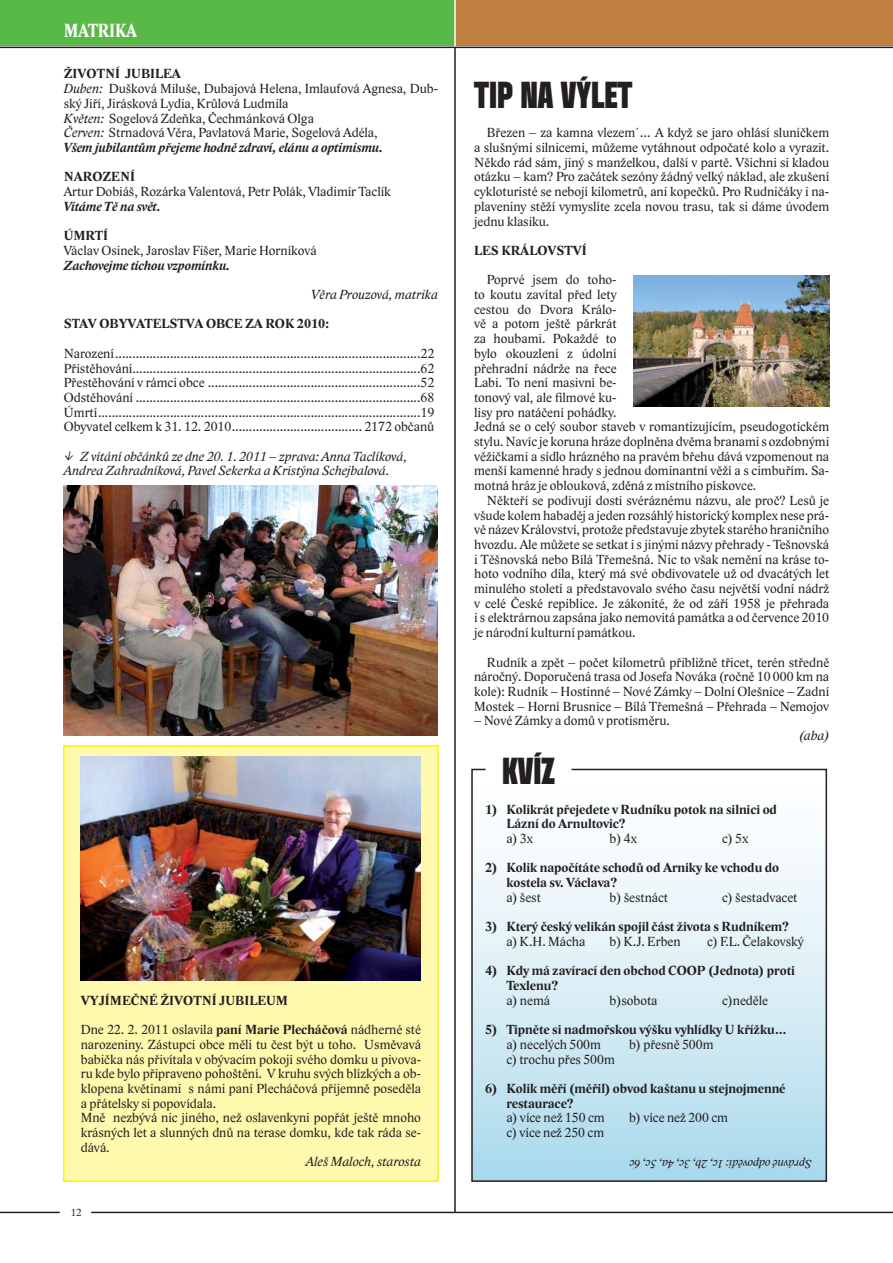
<style>
.page{position:relative;width:893px;height:1263px;background:#fff}
.page>*{position:absolute;margin:0;border:0;box-sizing:border-box;transform-origin:0 0}
.t1{font:37.5px "Header 15";color:#231f20}
.t2{font:700 19.5px "Lido STF Cond";color:#fff}
.t3{font:13.5px/14.7px "Lido ST";color:#231f20;text-align:justify}
.t4{font:700 13.5px/14.7px "Lido ST";color:#231f20}
.t5{font:italic 13.5px/14.7px "Lido ST";color:#231f20}
.t6{font:italic 700 13.5px "Lido ST";color:#231f20}
.t7{font:italic 12px "Lido ST";color:#231f20}
.t8{font:10.5px "Lido STF";color:#231f20}
.s1{font-weight:700}
.s2{font-style:italic}
.s3{font-weight:700;font-style:italic}
.s4{font-family:"Zeppelin 31"}
.s5{font-weight:400}
</style>
<div class="page">
<hr style="left:0;top:1212px;width:59px;height:1px;background:#231f20">
<hr style="left:92px;top:1212px;width:801px;height:1px;background:#231f20">
<hr style="left:0;top:47px;width:893px;height:1px;background:#231f20">
<svg style="left:471px;top:768px;width:357px;height:414px"></svg>
<div style="left:64px;top:746px;width:374px;height:435px;background:#fff9ae"></div>
<div style="left:63px;top:745px;width:376px;height:437px;border:2px solid #fff200"></div>
<div style="left:0;top:0;width:455px;height:46px;background:#58b947"></div>
<div style="left:455px;top:0;width:438px;height:46px;background:#c07f41"></div>
<img style="left:81px;top:757px;width:340px;height:224px">
<img style="left:64px;top:485px;width:374px;height:250px">
<hr style="left:454px;top:48px;width:2px;height:1164px;background:#231f20">
<hr style="left:454px;top:0;width:2px;height:45px;background:#fff">
<img style="left:634px;top:276px;width:195px;height:130px">
<h2 class="t2" style="left:64px;top:24px;width:75px">MATRIKA</h2>
<p class="t3" style="left:64px;top:68px;width:376px;text-align:left"><span class="s1">ŽIVOTNÍ JUBILEA<br></span><span class="s2">Duben:</span> Dušková Miluše, Dubajová Helena, Imlaufová Agnesa, Dub&shy;ský Jiří, Jirásková Lydia, Krůlová Ludmila<br><span class="s2">Květen:</span> Sogelová Zdeňka, Čechmánková Olga<br><span class="s2">Červen:</span> Strnadová Věra, Pavlatová Marie, Sogelová Adéla,<br><span class="s3">Všem jubilantům přejeme hodně zdraví, elánu a optimismu.</span></p>
<p class="t4" style="left:64px;top:171px;width:73px">NAROZENÍ</p>
<p class="t3" style="left:64px;top:185px;width:329px">Artur Dobiáš, Rozárka Valentová, Petr Polák, Vladimír Taclík</p>
<p class="t6" style="left:64px;top:201px;width:98px">Vítáme Tě na svět.</p>
<p class="t4" style="left:64px;top:230px;width:46px">ÚMRTÍ</p>
<p class="t3" style="left:64px;top:244px;width:255px">Václav Osinek, Jaroslav Fišer, Marie Horníková</p>
<p class="t6" style="left:64px;top:260px;width:167px">Zachovejme tichou vzpomínku.</p>
<p class="t5" style="left:311px;top:288px;width:128px">Věra Prouzová, matrika</p>
<p class="t4" style="left:64px;top:318px;width:267px">STAV OBYVATELSTVA OBCE ZA ROK 2010:</p>
<p class="t3" style="left:64px;top:347px;width:372px">Narození .........................................................................................22<br>Přistěhování....................................................................................62<br>Přestěhování v rámci obce ..............................................................52<br>Odstěhování ...................................................................................68<br>Úmrtí ..............................................................................................19<br>Obyvatel celkem k 31. 12. 2010 ...................................... 2172 občanů</p>
<p class="t5" style="left:64px;top:450px;width:345px"><span class="s4">↓</span> Z vítání občánků ze dne 20. 1. 2011 – zprava: Anna Taclíková,<br>Andrea Zahradníková, Pavel Sekerka a Kristýna Schejbalová.</p>
<p class="t4" style="left:81px;top:987px;width:342px;line-height:29.4px">VYJÍMEČNÉ ŽIVOTNÍ JUBILEUM<br><span class="s5">Dne 22. 2. 2011 oslavila</span> paní Marie Plecháčová <span class="s5">nádherné sté</span></p>
<p class="t3" style="left:81px;top:1038px;width:342px;text-align:left">narozeniny. Zástupci obce měli tu čest být u toho. Usměvavá babička nás přivítala v obývacím pokoji svého domku u pivova&shy;ru kde bylo připraveno pohoštění. V kruhu svých blízkých a ob&shy;klopena květinami s námi paní Plecháčová příjemně poseděla a přátelsky si popovídala.<br>Mně nezbývá nic jiného, než oslavenkyni popřát ještě mnoho krásných let a slunných dnů na terase domku, kde tak ráda se&shy;dává.</p>
<p class="t5" style="left:306px;top:1156px;width:117px">Aleš Maloch, starosta</p>
<p class="t8" style="left:71px;top:1208px;width:12px">12</p>
<h1 class="t1" style="left:474px;top:82px;width:160px">TIP NA VÝLET</h1>
<p class="t3" style="left:474px;top:127px;width:357px;text-indent:13px">Březen – za kamna vlezem´… A když se jaro ohlásí sluníčkem a slušnými silnicemi, můžeme vytáhnout odpočaté kolo a vyrazit.<br>Někdo rád sám, jiný s manželkou, další v partě. Všichni si kladou otázku – kam? Pro začátek sezóny žádný velký náklad, ale zkušení cykloturisté se nebojí kilometrů, ani kopečků. Pro Rudničáky i na&shy;plaveniny stěží vymyslíte zcela novou trasu, tak si dáme úvodem jednu klasiku.</p>
<p class="t4" style="left:474px;top:244px;width:114px">LES KRÁLOVSTVÍ</p>
<p class="t3" style="left:474px;top:274px;width:357px;text-align:left;text-indent:13px">Poprvé jsem do toho-<br>to koutu zavítal před lety<br>cestou do Dvora Králo-<br>vě a potom ještě párkrát<br>za houbami. Pokaždé to<br>bylo okouzlení z údolní<br>přehradní nádrže na řece<br>Labi. To není masivní be-<br>tonový val, ale filmové ku-<br>lisy pro natáčení pohádky.<br>Jedná se o celý soubor staveb v romantizujícím, pseudogotickém stylu. Navíc je koruna hráze doplněna dvěma branami s ozdobnými věžičkami a sídlo hrázného na pravém břehu dává vzpomenout na menší kamenné hrady s jednou dominantní věží a s cimbuřím. Sa&shy;motná hráz je oblouková, zděná z místního pískovce.</p>
<p class="t3" style="left:474px;top:494px;width:357px;text-indent:13px">Někteří se podivují dosti svéráznému názvu, ale proč? Lesů je všude kolem habaděj a jeden rozsáhlý historický komplex nese prá&shy;vě název Království, protože představuje zbytek starého hraničního hvozdu. Ale můžete se setkat i s jinými názvy přehrady - Tešnovská i Těšnovská nebo Bílá Třemešná. Nic to však nemění na kráse to&shy;hoto vodního díla, který má své obdivovatele už od dvacátých let minulého století a představovalo svého času největší vodní nádrž v celé České repiblice. Je zákonité, že od září 1958 je přehrada i s elektrárnou zapsána jako nemovitá památka a od července 2010 je národní kulturní památkou.</p>
<p class="t3" style="left:474px;top:656px;width:357px;text-indent:13px">Rudník a zpět – počet kilometrů přibližně třicet, terén středně náročný. Doporučená trasa od Josefa Nováka (ročně 10 000 km na kole): Rudník – Hostinné – Nové Zámky – Dolní Olešnice – Zadní Mostek – Horní Brusnice – Bílá Třemešná – Přehrada – Nemojov</p>
<p class="t3" style="left:474px;top:715px;width:197px">– Nové Zámky a domů v protisměru.</p>
<p class="t5" style="left:799px;top:729px;width:32px">(aba)</p>
<h1 class="t1" style="left:502px;top:758px;width:54px">KVÍZ</h1>
<p class="t4" style="left:506px;top:803px;width:272px;text-indent:-21px">1) Kolikrát přejedete v Rudníku potok na silnici od<br>Lázní do Arnultovic?</p>
<p class="t3" style="left:506px;top:832px;width:28px">a) 3x</p>
<p class="t3" style="left:610px;top:832px;width:29px">b) 4x</p>
<p class="t3" style="left:722px;top:832px;width:28px">c) 5x</p>
<p class="t4" style="left:506px;top:862px;width:274px;text-indent:-21px">2) Kolik napočítáte schodů od Arniky ke vchodu do kostela sv. Václava?</p>
<p class="t3" style="left:506px;top:891px;width:36px">a) šest</p>
<p class="t3" style="left:610px;top:891px;width:60px">b) šestnáct</p>
<p class="t3" style="left:722px;top:891px;width:77px">c) šestadvacet</p>
<p class="t4" style="left:485px;top:920px;width:306px">3) Který český velikán spojil část života s Rudníkem?</p>
<p class="t3" style="left:506px;top:935px;width:81px">a) K.H. Mácha</p>
<p class="t3" style="left:610px;top:935px;width:73px">b) K.J. Erben</p>
<p class="t3" style="left:707px;top:935px;width:98px">c) F.L. Čelakovský</p>
<p class="t4" style="left:506px;top:965px;width:290px;text-indent:-21px">4) Kdy má zavírací den obchod COOP (Jednota) proti<br>Texlenu?</p>
<p class="t3" style="left:506px;top:994px;width:45px">a) nemá</p>
<p class="t3" style="left:610px;top:994px;width:49px">b)sobota</p>
<p class="t3" style="left:722px;top:994px;width:47px">c)neděle</p>
<p class="t4" style="left:485px;top:1023px;width:303px">5) Tipněte si nadmořskou výšku vyhlídky U křížku…</p>
<p class="t3" style="left:506px;top:1038px;width:96px">a) necelých 500m</p>
<p class="t3" style="left:629px;top:1038px;width:86px">b) přesně 500m</p>
<p class="t3" style="left:506px;top:1053px;width:110px">c) trochu přes 500m</p>
<p class="t4" style="left:506px;top:1082px;width:281px;text-indent:-21px">6) Kolik měří (měřil) obvod kaštanu u stejnojmenné restaurace?</p>
<p class="t3" style="left:506px;top:1112px;width:100px">a) více než 150 cm</p>
<p class="t3" style="left:629px;top:1112px;width:100px">b) více než 200 cm</p>
<p class="t3" style="left:506px;top:1126px;width:99px">c) více než 250 cm</p>
<p class="t7" style="left:812px;top:1169px;width:184px;rotate:-180deg">Správné odpovědi: 1c, 2b, 3c, 4a, 5c, 6c</p>
</div>
